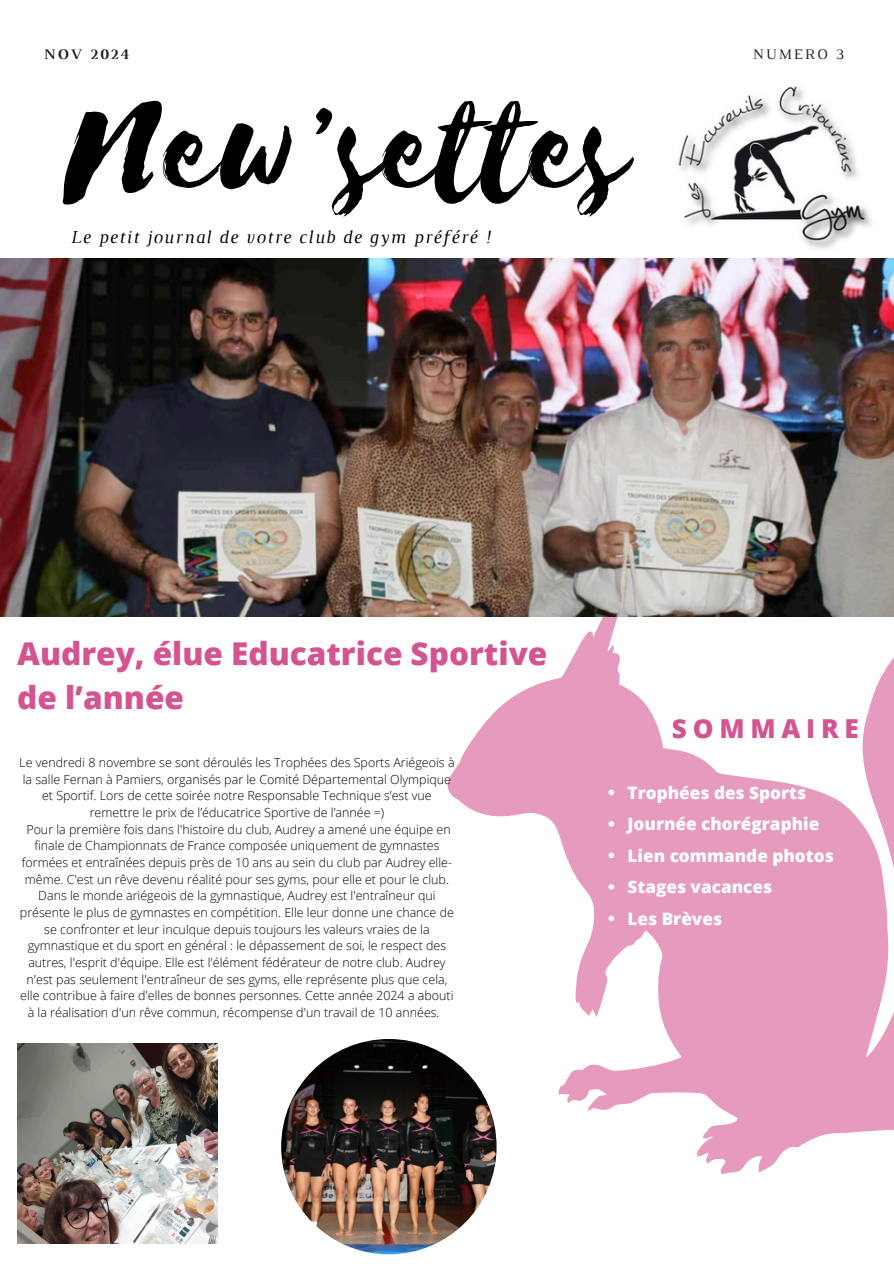
<style>
.page{position:relative;width:894px;height:1264px;background:#fff}
.page>*{position:absolute;margin:0;border:0;box-sizing:border-box;transform-origin:0 0}
.t1{font:162.75px "Selima";color:#000}
.t2{font:800 31.5px/43.8px "Open Sans";color:#d45491}
.t3{font:800 26.1px "Open Sans";letter-spacing:.22em;color:#d45491}
.t4{font:italic 18.6px "Luthier";letter-spacing:.07em;color:#000}
.t5{font:800 17.1px "Open Sans";color:#fff}
.t6{font:700 14.85px "Luthier";letter-spacing:.14em;color:#222}
.t7{font:14.85px "Luthier";letter-spacing:.14em;color:#222}
.t8{font:300 12.45px/16.6px "Open Sans";color:#000;text-align:center}
</style>
<div class="page">
<img style="left:678px;top:86px;width:194px;height:163px">
<svg style="left:447px;top:616px;width:446px;height:557px;fill:#e59abe"></svg>
<img style="left:17px;top:1043px;width:200px;height:200px">
<img style="left:281px;top:1038px;width:215px;height:216px;border-radius:50%">
<img style="left:0;top:258px;width:893px;height:358px">
<svg style="left:608px;top:789px;width:6px;height:6px"></svg>
<svg style="left:608px;top:821px;width:6px;height:5px"></svg>
<svg style="left:608px;top:852px;width:6px;height:6px"></svg>
<svg style="left:608px;top:884px;width:6px;height:5px"></svg>
<svg style="left:608px;top:915px;width:6px;height:6px"></svg>
<h1 class="t6" style="left:44px;top:49px;width:87px">NOV 2024</h1>
<h4 class="t7" style="left:752px;top:49px;width:93px">NUMERO 3</h4>
<p class="t1" style="left:70px;top:60px;width:561px">New’settes</p>
<p class="t4" style="left:70px;top:230px;width:421px">Le petit journal de votre club de gym préféré !</p>
<p class="t2" style="left:17px;top:631px;width:531px">Audrey, élue Educatrice Sportive de l’année</p>
<h2 class="t8" style="left:19px;top:754px;width:436px">Le vendredi 8 novembre se sont déroulés les Trophées des Sports Ariégeois à la salle Fernan à Pamiers, organisés par le Comité Départemental Olympique et Sportif. Lors de cette soirée notre Responsable Technique s’est vue remettre le prix de l’éducatrice Sportive de l’année =)</h2>
<p class="t8" style="left:20px;top:820px;width:435px">Pour la première fois dans l'histoire du club, Audrey a amené une équipe en finale de Championnats de France composée uniquement de gymnastes formées et entraînées depuis près de 10 ans au sein du club par Audrey elle&shy;même. C'est un rêve devenu réalité pour ses gyms, pour elle et pour le club.<br>Dans le monde ariégeois de la gymnastique, Audrey est l'entraîneur qui présente le plus de gymnastes en compétition. Elle leur donne une chance de se confronter et leur inculque depuis toujours les valeurs vraies de la gymnastique et du sport en général : le dépassement de soi, le respect des autres, l'esprit d'équipe. Elle est l'élément fédérateur de notre club. Audrey n'est pas seulement l'entraîneur de ses gyms, elle représente plus que cela, elle contribue à faire d'elles de bonnes personnes. Cette année 2024 a abouti à la réalisation d'un rêve commun, récompense d'un travail de 10 années.</p>
<p class="t3" style="left:671px;top:709px;width:188px">SOMMAIRE</p>
<p class="t5" style="left:627px;top:780px;width:180px">Trophées des Sports</p>
<p class="t5" style="left:627px;top:811px;width:193px">Journée chorégraphie</p>
<p class="t5" style="left:627px;top:843px;width:208px">Lien commande photos</p>
<p class="t5" style="left:627px;top:874px;width:146px">Stages vacances</p>
<p class="t5" style="left:627px;top:906px;width:96px">Les Brèves</p>
</div>
